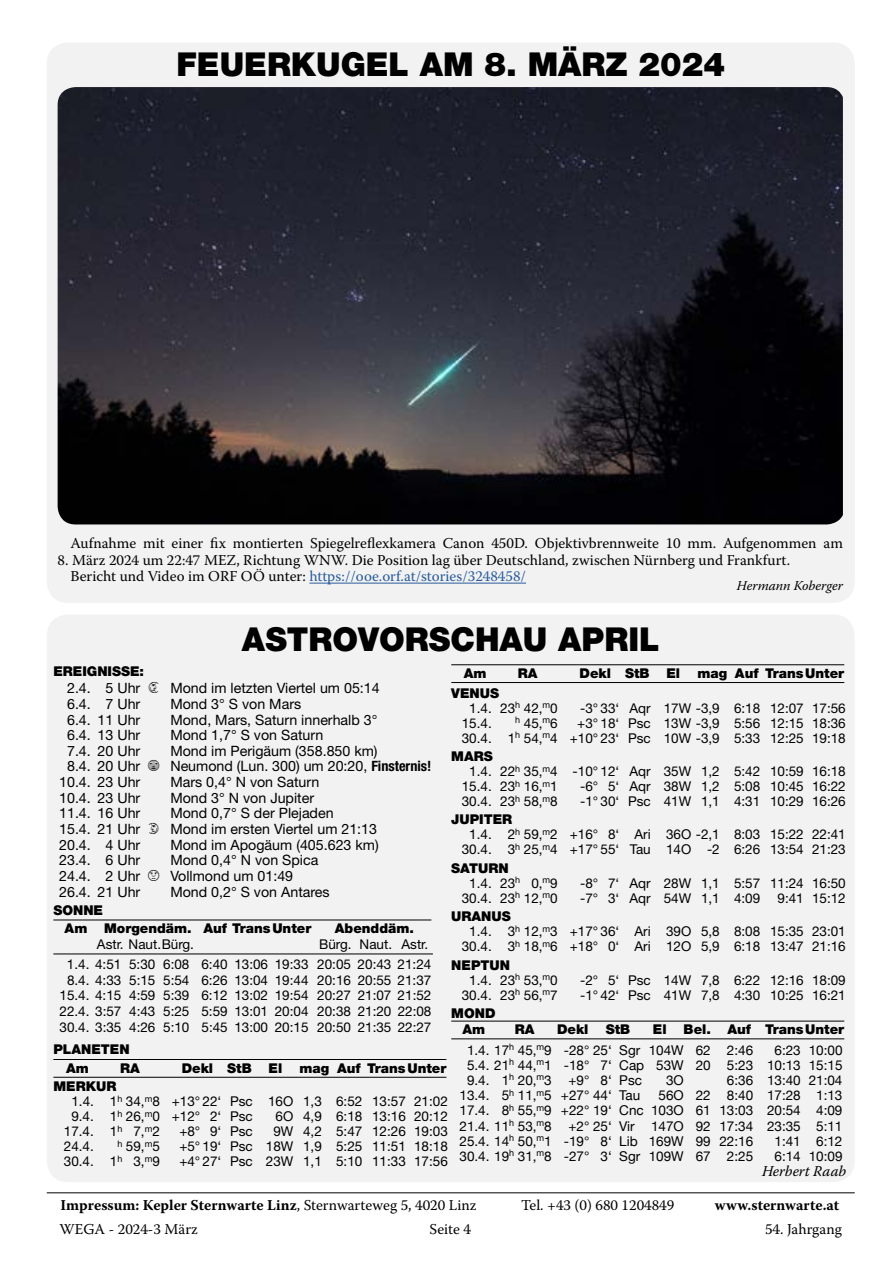
<style>
.page{position:relative;width:893px;height:1263px;background:#fff}
.page>*{position:absolute;margin:0;border:0;box-sizing:border-box;transform-origin:0 0}
.t1{font:900 33px "Helvetica Neue";color:#000}
.t2{font:15px/16.5px "Warnock Pro";color:#000}
.t3{font:700 15px "Warnock Pro";color:#000}
.t4{font:italic 15px "Warnock Pro";color:#000}
.t5{font:14.25px/15.6px "Helvetica Neue";color:#000}
.t6{font:13.5px/15px "Helvetica Neue";color:#000}
.t7{font:13.5px/15.1px "Helvetica Neue";color:#000;text-align:justify}
.t8{font:900 13.5px/18.3px "Helvetica Neue";color:#000}
.t9{font:italic 13.5px "Warnock Pro";color:#000}
.s1{color:#275b9b}
.s2{font-weight:900}
.s3{font-weight:700;font-stretch:condensed}
.s4{font-weight:400}
</style>
<div class="page">
<div style="left:47px;top:43px;width:808px;height:560px;background:#f2f2f2;border-radius:21px"></div>
<div style="left:47px;top:614px;width:808px;height:568px;background:#f2f2f2;border-radius:21px"></div>
<hr style="left:47px;top:1192px;width:808px;height:1px;background:#000">
<hr style="left:53px;top:920px;width:378px;height:1px;background:#000">
<hr style="left:53px;top:953px;width:380px;height:1px;background:#000">
<hr style="left:53px;top:1059px;width:393px;height:1px;background:#000">
<hr style="left:53px;top:1077px;width:393px;height:1px;background:#000">
<hr style="left:451px;top:664px;width:393px;height:1px;background:#000">
<hr style="left:451px;top:682px;width:393px;height:1px;background:#000">
<hr style="left:451px;top:1021px;width:393px;height:1px;background:#000">
<hr style="left:451px;top:1038px;width:393px;height:1px;background:#000">
<hr style="left:309px;top:583px;width:217px;height:1px;background:#275b9b">
<img style="left:58px;top:87px;width:785px;height:437px">
<h1 class="t1" style="left:177px;top:45px;width:550px">FEUERKUGEL AM 8. MÄRZ 2024</h1>
<p class="t2" style="left:70px;top:535px;width:774px">Aufnahme mit einer fix montierten Spiegelreflexkamera Canon 450D. Objektivbrennweite 10 mm. Aufgenommen am</p>
<p class="t2" style="left:70px;top:551px;width:721px;text-indent:-13px">8. März 2024 um 22:47 MEZ, Richtung WNW. Die Position lag über Deutschland, zwischen Nürnberg und Frankfurt.<br>Bericht und Video im ORF OÖ unter: <span class="s1">https://ooe.orf.at/stories/3248458/</span></p>
<p class="t9" style="left:737px;top:577px;width:108px">Hermann Koberger</p>
<h1 class="t1" style="left:242px;top:620px;width:419px">ASTROVORSCHAU APRIL</h1>
<p class="t8" style="left:53px;top:661px;width:92px">EREIGNISSE:</p>
<p class="t5" style="left:67px;top:680px;width:314px">2.4. 5 Uhr • Mond im letzten Viertel um 05:14<br>6.4. 7 Uhr</p>
<p class="t8" style="left:464px;top:664px;width:24px">Am</p>
<p class="t8" style="left:518px;top:664px;width:21px">RA</p>
<p class="t8" style="left:579px;top:664px;width:72px">Dekl StB</p>
<p class="t8" style="left:666px;top:664px;width:15px">El</p>
<p class="t8" style="left:697px;top:664px;width:148px">mag Auf TransUnter</p>
<p class="t6" style="left:469px;top:685px;width:90px;text-indent:-18px"><span class="s2">VENUS<br></span>1.4. 23<sup>h</sup> 42,<sup>m</sup>0</p>
<p class="t5" style="left:170px;top:696px;width:132px">Mond 3° S von Mars</p>
<p class="t6" style="left:580px;top:700px;width:267px">-3° 33‘ Aqr 17W -3,9 6:18 12:07 17:56</p>
<p class="t5" style="left:67px;top:711px;width:75px">6.4. 11 Uhr</p>
<p class="t5" style="left:170px;top:711px;width:209px">Mond, Mars, Saturn innerhalb 3°</p>
<p class="t5" style="left:67px;top:727px;width:75px">6.4. 13 Uhr</p>
<p class="t5" style="left:170px;top:727px;width:155px">Mond 1,7° S von Saturn</p>
<p class="t5" style="left:67px;top:743px;width:75px">7.4. 20 Uhr</p>
<p class="t5" style="left:170px;top:743px;width:209px">Mond im Perigäum (358.850 km)</p>
<p class="t5" style="left:67px;top:758px;width:366px">8.4. 20 Uhr • Neumond (Lun. 300) um 20:20, <span class="s3">Finsternis!</span></p>
<p class="t5" style="left:59px;top:774px;width:83px">10.4. 23 Uhr</p>
<p class="t5" style="left:170px;top:774px;width:151px">Mars 0,4° N von Saturn</p>
<p class="t5" style="left:59px;top:790px;width:83px">10.4. 23 Uhr</p>
<p class="t5" style="left:170px;top:790px;width:145px">Mond 3° N von Jupiter</p>
<p class="t5" style="left:59px;top:805px;width:83px">11.4. 16 Uhr</p>
<p class="t6" style="left:462px;top:715px;width:32px">15.4.</p>
<p class="t6" style="left:515px;top:715px;width:44px"><sup>h</sup> 45,<sup>m</sup>6</p>
<p class="t6" style="left:462px;top:715px;width:386px;text-align:right">+3° 18‘ Psc 13W -3,9 5:56 12:15 18:36<br>30.4. 1<sup>h</sup> 54,<sup>m</sup>4 +10° 23‘ Psc 10W -3,9 5:33 12:25 19:18</p>
<p class="t8" style="left:451px;top:747px;width:43px">MARS</p>
<p class="t6" style="left:469px;top:763px;width:378px">1.4. 22<sup>h</sup> 35,<sup>m</sup>4 -10° 12‘ Aqr 35W 1,2 5:42 10:59 16:18</p>
<p class="t6" style="left:462px;top:778px;width:98px">15.4. 23<sup>h</sup> 16,<sup>m</sup>1</p>
<p class="t6" style="left:580px;top:778px;width:267px">-6° 5‘ Aqr 38W 1,2 5:08 10:45 16:22</p>
<p class="t6" style="left:462px;top:793px;width:98px">30.4. 23<sup>h</sup> 58,<sup>m</sup>8</p>
<p class="t6" style="left:580px;top:793px;width:267px">-1° 30‘ Psc 41W 1,1 4:31 10:29 16:26</p>
<p class="t8" style="left:451px;top:810px;width:63px">JUPITER</p>
<p class="t6" style="left:469px;top:827px;width:378px">1.4. 2<sup>h</sup> 59,<sup>m</sup>2 +16° 8‘ Ari 36O -2,1 8:03 15:22 22:41</p>
<p class="t6" style="left:462px;top:842px;width:386px">30.4. 3<sup>h</sup> 25,<sup>m</sup>4 +17° 55‘ Tau 14O -2 6:26 13:54 21:23</p>
<p class="t6" style="left:469px;top:860px;width:90px;text-indent:-18px"><span class="s2">SATURN<br></span>1.4. 23<sup>h</sup> 0,<sup>m</sup>9</p>
<p class="t5" style="left:59px;top:805px;width:319px;text-indent:111px">Mond 0,7° S der Plejaden<br>15.4. 21 Uhr ☽ Mond im ersten Viertel um 21:13<br>20.4. 4 Uhr</p>
<p class="t5" style="left:170px;top:836px;width:210px">Mond im Apogäum (405.623 km)</p>
<p class="t5" style="left:59px;top:852px;width:261px;text-indent:111px">Mond 0,4° N von Spica<br>24.4. 2 Uhr • Vollmond um 01:49<br>26.4. 21 Uhr</p>
<p class="t5" style="left:59px;top:852px;width:83px">23.4. 6 Uhr</p>
<p class="t6" style="left:580px;top:875px;width:267px">-8° 7‘ Aqr 28W 1,1 5:57 11:24 16:50</p>
<p class="t5" style="left:170px;top:883px;width:161px">Mond 0,2° S von Antares</p>
<p class="t8" style="left:65px;top:901px;width:248px;text-indent:-11px">SONNE<br>Am Morgendäm. Auf TransUnter</p>
<p class="t6" style="left:462px;top:890px;width:98px">30.4. 23<sup>h</sup> 12,<sup>m</sup>0</p>
<p class="t6" style="left:580px;top:890px;width:182px">-7° 3‘ Aqr 54W 1,1 4:09</p>
<p class="t6" style="left:777px;top:890px;width:70px">9:41 15:12</p>
<p class="t8" style="left:451px;top:907px;width:61px">URANUS</p>
<p class="t6" style="left:469px;top:924px;width:378px">1.4. 3<sup>h</sup> 12,<sup>m</sup>3 +17° 36‘ Ari 39O 5,8 8:08 15:35 23:01</p>
<p class="t6" style="left:462px;top:939px;width:386px">30.4. 3<sup>h</sup> 18,<sup>m</sup>6 +18° 0‘ Ari 12O 5,9 6:18 13:47 21:16</p>
<p class="t6" style="left:469px;top:957px;width:90px;text-indent:-18px"><span class="s2">NEPTUN<br></span>1.4. 23<sup>h</sup> 53,<sup>m</sup>0</p>
<p class="t8" style="left:335px;top:919px;width:81px">Abenddäm.</p>
<p class="t6" style="left:67px;top:934px;width:366px;line-height:19.8px;text-align:right">Bürg. Naut. Astr.<br>1.4. 4:51 5:30 6:08 6:40 13:06 19:33 20:05 20:43 21:24</p>
<p class="t6" style="left:60px;top:972px;width:373px;line-height:15.6px;text-align:center">8.4. 4:33 5:15 5:54 6:26 13:04 19:44 20:16 20:55 21:37<br>15.4. 4:15 4:59 5:39 6:12 13:02 19:54 20:27 21:07 21:52<br>22.4. 3:57 4:43 5:25 5:59 13:01 20:04 20:38 21:20 22:08<br>30.4. 3:35 4:26 5:10 5:45 13:00 20:15 20:50 21:35 22:27</p>
<p class="t8" style="left:66px;top:1040px;width:65px;text-indent:-13px">PLANETEN<br>Am</p>
<p class="t6" style="left:97px;top:937px;width:99px">Astr. Naut.Bürg.</p>
<p class="t6" style="left:580px;top:972px;width:267px">-2° 5‘ Psc 14W 7,8 6:22 12:16 18:09</p>
<p class="t6" style="left:462px;top:987px;width:98px">30.4. 23<sup>h</sup> 56,<sup>m</sup>7</p>
<p class="t6" style="left:580px;top:987px;width:267px">-1° 42‘ Psc 41W 7,8 4:30 10:25 16:21</p>
<p class="t8" style="left:451px;top:1005px;width:46px;line-height:16.2px;text-align:center">MOND<br>Am</p>
<p class="t8" style="left:515px;top:1020px;width:21px">RA</p>
<p class="t8" style="left:557px;top:1020px;width:33px">Dekl</p>
<p class="t8" style="left:606px;top:1020px;width:26px">StB</p>
<p class="t8" style="left:653px;top:1020px;width:15px">El</p>
<p class="t7" style="left:467px;top:1020px;width:379px;line-height:20.2px;text-indent:217px"><span class="s2">Bel. Auf TransUnter<br></span>1.4. 17<sup>h</sup> 45,<sup>m</sup>9 -28° 25‘ Sgr 104W 62 2:46</p>
<p class="t7" style="left:467px;top:1043px;width:377px;text-indent:307px">6:23 10:00<br>5.4. 21<sup>h</sup> 44,<sup>m</sup>1 -18° 7‘ Cap 53W 20 5:23 10:13 15:15<br>9.4. 1<sup>h</sup> 20,<sup>m</sup>3 +9° 8‘ Psc</p>
<p class="t8" style="left:120px;top:1058px;width:21px">RA</p>
<p class="t8" style="left:182px;top:1058px;width:72px">Dekl StB</p>
<p class="t8" style="left:269px;top:1058px;width:15px">El</p>
<p class="t8" style="left:300px;top:1058px;width:148px">mag Auf TransUnter</p>
<p class="t6" style="left:71px;top:1078px;width:378px;text-indent:-18px"><span class="s2">MERKUR<br></span>1.4. 1<sup>h</sup> 34,<sup>m</sup>8 +13° 22‘ Psc 16O 1,3 6:52 13:57 21:02<br>9.4. 1<sup>h</sup> 26,<sup>m</sup>0 +12° 2‘ Psc</p>
<p class="t7" style="left:666px;top:1073px;width:19px">3O</p>
<p class="t7" style="left:727px;top:1073px;width:117px">6:36 13:40 21:04</p>
<p class="t7" style="left:459px;top:1088px;width:182px">13.4. 5<sup>h</sup> 11,<sup>m</sup>5 +27° 44‘ Tau</p>
<p class="t7" style="left:459px;top:1088px;width:384px;text-indent:199px">56O 22 8:40 17:28 1:13<br>17.4. 8<sup>h</sup> 55,<sup>m</sup>9 +22° 19‘ Cnc 103O 61 13:03 20:54 4:09<br>21.4. 11<sup>h</sup> 53,<sup>m</sup>8 +2° 25‘ Vir 147O 92 17:34 23:35 5:11<br>25.4. 14<sup>h</sup> 50,<sup>m</sup>1 -19° 8‘ Lib 169W 99 22:16</p>
<p class="t6" style="left:276px;top:1108px;width:174px">6O 4,9 6:18 13:16 20:12</p>
<p class="t6" style="left:64px;top:1123px;width:98px">17.4. 1<sup>h</sup> 7,<sup>m</sup>2</p>
<p class="t6" style="left:179px;top:1123px;width:75px">+8° 9‘ Psc</p>
<p class="t6" style="left:273px;top:1123px;width:176px">9W 4,2 5:47 12:26 19:03</p>
<p class="t6" style="left:64px;top:1138px;width:32px">24.4.</p>
<p class="t6" style="left:117px;top:1138px;width:44px"><sup>h</sup> 59,<sup>m</sup>5</p>
<p class="t6" style="left:179px;top:1138px;width:270px">+5° 19‘ Psc 18W 1,9 5:25 11:51 18:18</p>
<p class="t6" style="left:64px;top:1153px;width:98px">30.4. 1<sup>h</sup> 3,<sup>m</sup>9</p>
<p class="t6" style="left:179px;top:1153px;width:270px">+4° 27‘ Psc 23W 1,1 5:10 11:33 17:56</p>
<p class="t7" style="left:774px;top:1134px;width:69px">1:41 6:12</p>
<p class="t7" style="left:459px;top:1149px;width:295px">30.4. 19<sup>h</sup> 31,<sup>m</sup>8 -27° 3‘ Sgr 109W 67 2:25</p>
<p class="t7" style="left:774px;top:1149px;width:69px">6:14 10:09</p>
<p class="t4" style="left:762px;top:1162px;width:86px">Herbert Raab</p>
<p class="t3" style="left:61px;top:1196px;width:417px">Impressum: Kepler Sternwarte Linz<span class="s4">, Sternwarteweg 5, 4020 Linz</span></p>
<p class="t2" style="left:521px;top:1197px;width:155px">Tel. +43 (0) 680 1204849</p>
<p class="t3" style="left:715px;top:1196px;width:126px">www.sternwarte.at</p>
<p class="t2" style="left:60px;top:1221px;width:140px">WEGA - 2024-3 März</p>
<p class="t2" style="left:430px;top:1221px;width:43px">Seite 4</p>
<p class="t2" style="left:765px;top:1221px;width:78px">54. Jahrgang</p>
</div>
